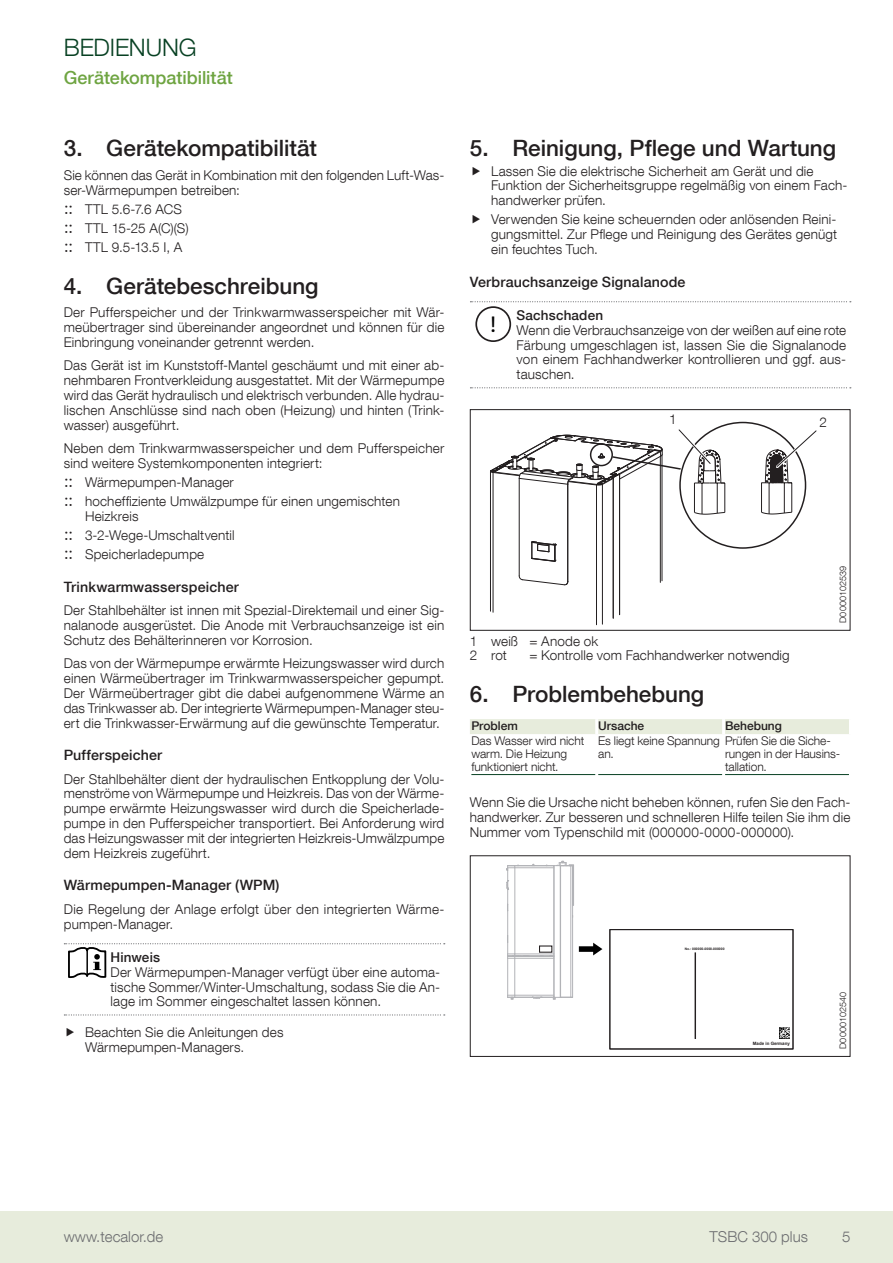
<style>
.page{position:relative;width:893px;height:1263px;background:#fff}
.page>*{position:absolute;margin:0;border:0;box-sizing:border-box;transform-origin:0 0}
.t1{font:300 24px "Helvetica Neue LT Com";color:#084123}
.t2{font:23.25px "STE Info Text";color:#000}
.t3{font:500 22.5px "Helvetica Neue LT Com";color:#231f20}
.t4{font:500 18px "Helvetica Neue LT Com";color:#6ea441}
.t5{font:300 15px "Helvetica Neue LT Com";color:#6c6d70}
.t6{font:500 14.25px "Helvetica Neue LT Com";letter-spacing:.01em;color:#231f20}
.t7{font:300 13.5px/14.9px "Helvetica Neue LT Com";letter-spacing:.01em;color:#231f20}
.t8{font:500 13.5px "Helvetica Neue LT Com";letter-spacing:.01em;color:#231f20}
.t9{font:300 12px/13.2px "Helvetica Neue LT Com";letter-spacing:-.005em;color:#231f20}
.t10{font:500 12px "Helvetica Neue LT Com";letter-spacing:-.005em;color:#231f20}
.t11{font:300 9px "Helvetica Neue LT Com";letter-spacing:.02em;color:#231f20}
.t12{font:700 4.5px "Arial";color:#231f20}
.t13{font:700 3.3px "Arial";color:#231f20}
.s1{font-family:"Times New Roman";font-weight:400;font-size:18.45px}
</style>
<div class="page">
<div style="left:0;top:1212px;width:893px;height:51px;background:#e7ecdc"></div>
<svg style="left:64px;top:1014px;width:381px;height:1px"></svg>
<svg style="left:64px;top:943px;width:381px;height:35px"></svg>
<hr style="left:86px;top:950px;width:2px;height:25px;background:#000">
<svg style="left:470px;top:301px;width:381px;height:1px"></svg>
<svg style="left:470px;top:387px;width:381px;height:1px"></svg>
<div style="left:475px;top:306px;width:36px;height:36px;border:2px solid #231f20;border-radius:50%"></div>
<hr style="left:490px;top:471px;width:1px;height:140px;background:#231f20">
<hr style="left:493px;top:472px;width:1px;height:140px;background:#231f20">
<hr style="left:596px;top:485px;width:1px;height:140px;background:#231f20">
<hr style="left:602px;top:484px;width:1px;height:140px;background:#231f20">
<hr style="left:613px;top:478px;width:1px;height:140px;background:#231f20">
<hr style="left:619px;top:474px;width:1px;height:141px;background:#231f20">
<hr style="left:519px;top:478px;width:1px;height:98px;background:#231f20">
<hr style="left:567px;top:484px;width:1px;height:98px;background:#231f20">
<hr style="left:568px;top:484px;width:1px;height:98px;background:#231f20">
<svg style="left:519px;top:575px;width:50px;height:10px"></svg>
<hr style="left:660px;top:456px;width:1px;height:126px;background:#231f20">
<hr style="left:662px;top:455px;width:1px;height:126px;background:#231f20">
<div style="left:470px;top:409px;width:380px;height:222px;border:1px solid #231f20"></div>
<svg style="left:490px;top:421px;width:327px;height:141px"></svg>
<div style="left:470px;top:719px;width:379px;height:15px;background:#e7ecdc"></div>
<hr style="left:722px;top:719px;width:3px;height:15px;background:#fff">
<hr style="left:595px;top:719px;width:3px;height:15px;background:#fff">
<hr style="left:471px;top:774px;width:124px;height:1px;background:#084123">
<hr style="left:598px;top:774px;width:124px;height:1px;background:#084123">
<hr style="left:725px;top:774px;width:124px;height:1px;background:#084123">
<div style="left:610px;top:929px;width:183px;height:120px;border:1px solid #231f20"></div>
<div style="left:695px;top:953px;width:1px;height:85px;border:1px solid #231f20"></div>
<svg style="left:779px;top:1028px;width:11px;height:11px"></svg>
<svg style="left:579px;top:943px;width:23px;height:12px"></svg>
<hr style="left:508px;top:997px;width:46px;height:1px;background:#b2b3b7">
<hr style="left:508px;top:956px;width:46px;height:1px;background:#b2b3b7">
<hr style="left:554px;top:866px;width:1px;height:131px;background:#b2b3b7">
<hr style="left:571px;top:866px;width:1px;height:131px;background:#b2b3b7">
<hr style="left:572px;top:866px;width:1px;height:131px;background:#b2b3b7">
<hr style="left:508px;top:865px;width:46px;height:1px;background:#b2b3b7">
<svg style="left:540px;top:955px;width:13px;height:1px"></svg>
<hr style="left:515px;top:995px;width:39px;height:1px;background:#b2b3b7">
<hr style="left:515px;top:954px;width:39px;height:1px;background:#b2b3b7">
<hr style="left:560px;top:866px;width:1px;height:131px;background:#b2b3b7">
<hr style="left:515px;top:867px;width:39px;height:1px;background:#b2b3b7">
<svg style="left:553px;top:997px;width:20px;height:3px"></svg>
<svg style="left:507px;top:995px;width:8px;height:5px"></svg>
<hr style="left:508px;top:958px;width:46px;height:1px;background:#b2b3b7">
<svg style="left:507px;top:865px;width:12px;height:6px"></svg>
<hr style="left:507px;top:958px;width:1px;height:37px;background:#b2b3b7">
<hr style="left:507px;top:868px;width:1px;height:86px;background:#b2b3b7">
<hr style="left:514px;top:958px;width:1px;height:37px;background:#b2b3b7">
<hr style="left:515px;top:868px;width:1px;height:86px;background:#b2b3b7">
<svg style="left:507px;top:954px;width:23px;height:4px"></svg>
<svg style="left:554px;top:861px;width:20px;height:45px"></svg>
<div style="left:470px;top:855px;width:380px;height:202px;border:1px solid #231f20"></div>
<h1 class="t1" style="left:64px;top:33px;width:62px">Bedienung</h1>
<h3 class="t4" style="left:64px;top:66px;width:170px">Gerätekompatibilität</h3>
<h3 class="t3" style="left:64px;top:135px;width:255px">3. Gerätekompatibilität</h3>
<p class="t7" style="left:64px;top:167px;width:382px">Sie können das Gerät in Kombination mit den folgenden Luft-Was&shy;ser-Wärmepumpen betreiben:</p>
<p class="t7" style="left:64px;top:199px;width:126px;line-height:19px"><span class="s1">::</span> TTL 5.6-7.6 ACS <span class="s1">::</span> TTL 15-25 A(C)(S) <span class="s1">::</span> TTL 9.5-13.5 I, A</p>
<h3 class="t3" style="left:64px;top:272px;width:256px">4. Gerätebeschreibung</h3>
<p class="t7" style="left:64px;top:304px;width:382px;text-align:justify">Der Pufferspeicher und der Trinkwarmwasserspeicher mit Wär&shy;meübertrager sind übereinander angeordnet und können für die Einbringung voneinander getrennt werden.</p>
<p class="t7" style="left:64px;top:358px;width:382px;text-align:justify">Das Gerät ist im Kunststoff-Mantel geschäumt und mit einer ab&shy;nehmbaren Frontverkleidung ausgestattet. Mit der Wärmepumpe wird das Gerät hydraulisch und elektrisch verbunden. Alle hydrau&shy;lischen Anschlüsse sind nach oben (Heizung) und hinten (Trink&shy;wasser) ausgeführt.</p>
<p class="t7" style="left:64px;top:440px;width:382px">Neben dem Trinkwarmwasserspeicher und dem Pufferspeicher sind weitere Systemkomponenten integriert:</p>
<p class="t7" style="left:64px;top:472px;width:338px;line-height:19px"><span class="s1">::</span> Wärmepumpen-Manager<br><span class="s1">::</span> hocheffiziente Umwälzpumpe für einen ungemischten</p>
<p class="t7" style="left:64px;top:506px;width:172px;line-height:19px;text-indent:21px">Heizkreis<br><span class="s1">::</span> 3-2-Wege-Umschaltventil <span class="s1">::</span> Speicherladepumpe</p>
<p class="t6" style="left:64px;top:578px;width:177px">Trinkwarmwasserspeicher</p>
<p class="t7" style="left:64px;top:602px;width:382px;text-align:justify">Der Stahlbehälter ist innen mit Spezial-Direktemail und einer Sig&shy;nalanode ausgerüstet. Die Anode mit Verbrauchsanzeige ist ein Schutz des Behälterinneren vor Korrosion.</p>
<p class="t7" style="left:64px;top:656px;width:382px;text-align:justify">Das von der Wärmepumpe erwärmte Heizungswasser wird durch einen Wärmeübertrager im Trinkwarmwasserspeicher gepumpt.<br>Der Wärmeübertrager gibt die dabei aufgenommene Wärme an das Trinkwasser ab. Der integrierte Wärmepumpen-Manager steu&shy;ert die Trinkwasser-Erwärmung auf die gewünschte Temperatur.</p>
<p class="t6" style="left:64px;top:746px;width:100px">Pufferspeicher</p>
<p class="t7" style="left:64px;top:771px;width:382px;text-align:justify">Der Stahlbehälter dient der hydraulischen Entkopplung der Volu&shy;menströme von Wärmepumpe und Heizkreis. Das von der Wärme&shy;pumpe erwärmte Heizungswasser wird durch die Speicherlade&shy;pumpe in den Pufferspeicher transportiert. Bei Anforderung wird das Heizungswasser mit der integrierten Heizkreis-Umwälzpumpe dem Heizkreis zugeführt.</p>
<p class="t6" style="left:64px;top:877px;width:217px">Wärmepumpen-Manager (WPM)</p>
<p class="t7" style="left:64px;top:901px;width:382px">Die Regelung der Anlage erfolgt über den integrierten Wärme&shy;pumpen-Manager.</p>
<p class="t8" style="left:111px;top:949px;width:51px">Hinweis</p>
<p class="t7" style="left:111px;top:964px;width:331px;text-align:justify">Der Wärmepumpen-Manager verfügt über eine automa&shy;tische Sommer/Winter-Umschaltung, sodass Sie die An&shy;lage im Sommer eingeschaltet lassen können.</p>
<p class="t7" style="left:85px;top:1025px;width:200px">Beachten Sie die Anleitungen des<br>Wärmepumpen-Managers.</p>
<h3 class="t3" style="left:470px;top:135px;width:368px">5. Reinigung, Pflege und Wartung</h3>
<p class="t7" style="left:491px;top:163px;width:358px">Lassen Sie die elektrische Sicherheit am Gerät und die<br>Funktion der Sicherheitsgruppe regelmäßig von einem Fach&shy;handwerker prüfen.</p>
<p class="t7" style="left:491px;top:212px;width:348px;text-align:justify">Verwenden Sie keine scheuernden oder anlösenden Reini&shy;gungsmittel. Zur Pflege und Reinigung des Gerätes genügt ein feuchtes Tuch.</p>
<p class="t6" style="left:470px;top:273px;width:217px">Verbrauchsanzeige Signalanode</p>
<h2 class="t2" style="left:490px;top:311px;width:8px">!</h2>
<p class="t8" style="left:517px;top:307px;width:88px">Sachschaden</p>
<p class="t7" style="left:517px;top:322px;width:331px;text-align:justify">Wenn die Verbrauchsanzeige von der weißen auf eine rote Färbung umgeschlagen ist, lassen Sie die Signalanode von einem Fachhandwerker kontrollieren und ggf. aus&shy;tauschen.</p>
<p class="t7" style="left:669px;top:411px;width:9px">1</p>
<p class="t7" style="left:820px;top:414px;width:9px">2</p>
<p class="t11" style="left:837px;top:623px;width:59px;rotate:-90deg">D0000102539</p>
<p class="t7" style="left:470px;top:633px;width:130px">1 weiß = Anode ok<br>2 rot</p>
<p class="t7" style="left:529px;top:648px;width:262px">= Kontrolle vom Fachhandwerker notwendig</p>
<h3 class="t3" style="left:470px;top:681px;width:236px">6. Problembehebung</h3>
<p class="t10" style="left:471px;top:718px;width:48px">Problem</p>
<p class="t10" style="left:598px;top:718px;width:48px">Ursache</p>
<p class="t10" style="left:725px;top:718px;width:58px">Behebung</p>
<p class="t9" style="left:471px;top:734px;width:114px">Das Wasser wird nicht warm. Die Heizung funktioniert nicht.</p>
<p class="t9" style="left:598px;top:734px;width:234px">Es liegt keine Spannung Prüfen Sie die Siche&shy;an.</p>
<p class="t9" style="left:725px;top:747px;width:117px">rungen in der Hausins&shy;tallation.</p>
<p class="t7" style="left:470px;top:795px;width:382px;text-align:justify">Wenn Sie die Ursache nicht beheben können, rufen Sie den Fach&shy;handwerker. Zur besseren und schnelleren Hilfe teilen Sie ihm die Nummer vom Typenschild mit (000000-0000-000000).</p>
<p class="t13" style="left:685px;top:947px;width:41px">No.: 000000-0000-000000</p>
<p class="t12" style="left:753px;top:1040px;width:38px">Made in Germany</p>
<p class="t11" style="left:837px;top:1049px;width:59px;rotate:-90deg">D0000102540</p>
<p class="t5" style="left:64px;top:1227px;width:101px">www.tecalor.de</p>
<p class="t5" style="left:709px;top:1227px;width:100px">TSBC 300 plus</p>
<p class="t5" style="left:842px;top:1227px;width:10px">5</p>
</div>
